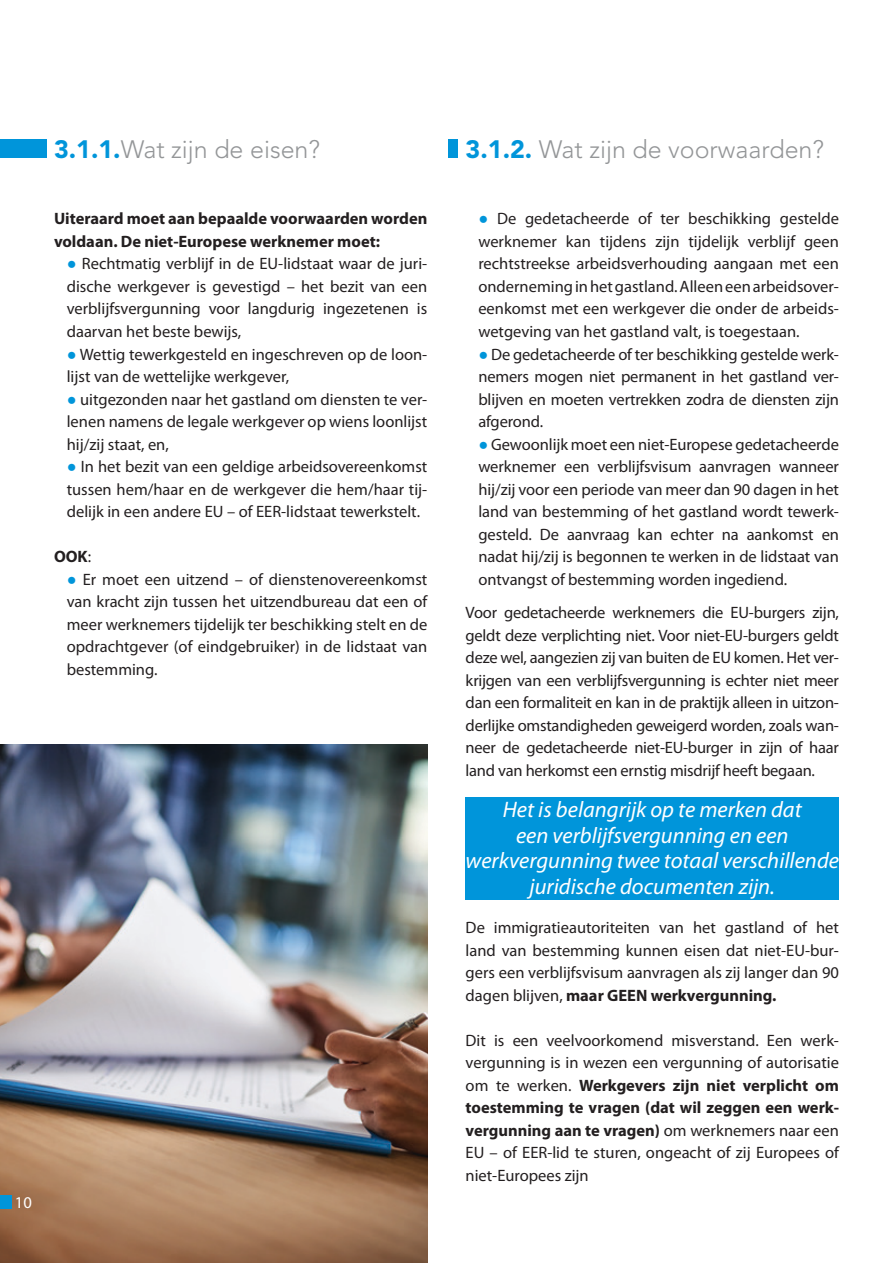
<style>
.page{position:relative;width:893px;height:1263px;background:#fff}
.page>*{position:absolute;margin:0;border:0;box-sizing:border-box;transform-origin:0 0}
.t1{font:300 25.05px "Avenir LT Std";color:#949698}
.t2{font:italic 22.5px/25.5px "Myriad Pro";color:#fff;text-align:center}
.t3{font:16.5px/22.5px "Myriad Pro";color:#231f20;text-align:justify}
.t4{font:700 16.5px/22.5px "Myriad Pro";color:#231f20}
.t5{font:16.5px "Myriad Pro";color:#fff}
.s1{font-weight:900;color:#0095da}
.s2{font-family:"Arial";color:#0095da}
.s3{font-weight:400}
.s4{font-weight:700}
</style>
<div class="page">
<img style="left:0;top:745px;width:427px;height:518px">
<div style="left:0;top:139px;width:46px;height:19px;background:#0095da"></div>
<div style="left:0;top:1195px;width:11px;height:14px;background:#0095da"></div>
<div style="left:448px;top:139px;width:10px;height:19px;background:#0095da"></div>
<div style="left:466px;top:797px;width:373px;height:102px;background:#0095da"></div>
<h1 class="t1" style="left:54px;top:134px;width:268px"><span class="s1">3.1.1.</span>Wat zijn de eisen?</h1>
<p class="t4" style="left:54px;top:207px;width:375px">Uiteraard moet aan bepaalde voorwaarden worden voldaan. De niet-Europese werknemer moet:</p>
<p class="t3" style="left:67px;top:252px;width:362px"><span class="s2">●</span> Rechtmatig verblijf in de EU-lidstaat waar de juri&shy;dische werkgever is gevestigd – het bezit van een verblijfsvergunning voor langdurig ingezetenen is daarvan het beste bewijs,</p>
<p class="t3" style="left:67px;top:342px;width:362px"><span class="s2">●</span> Wettig tewerkgesteld en ingeschreven op de loon&shy;lijst van de wettelijke werkgever,</p>
<p class="t3" style="left:67px;top:387px;width:362px"><span class="s2">●</span> uitgezonden naar het gastland om diensten te ver&shy;lenen namens de legale werkgever op wiens loonlijst hij/zij staat, en,</p>
<p class="t3" style="left:67px;top:455px;width:362px"><span class="s2">●</span> In het bezit van een geldige arbeidsovereenkomst tussen hem/haar en de werkgever die hem/haar tij&shy;delijk in een andere EU – of EER-lidstaat tewerkstelt.</p>
<p class="t4" style="left:54px;top:545px;width:39px">OOK<span class="s3">:</span></p>
<p class="t3" style="left:67px;top:567px;width:362px"><span class="s2">●</span> Er moet een uitzend – of dienstenovereenkomst van kracht zijn tussen het uitzendbureau dat een of meer werknemers tijdelijk ter beschikking stelt en de opdrachtgever (of eindgebruiker) in de lidstaat van bestemming.</p>
<p class="t5" style="left:15px;top:1192px;width:18px">10</p>
<h1 class="t1" style="left:466px;top:134px;width:360px"><span class="s1">3.1.2.</span> Wat zijn de voorwaarden?</h1>
<p class="t3" style="left:478px;top:207px;width:362px"><span class="s2">●</span> De gedetacheerde of ter beschikking gestelde werknemer kan tijdens zijn tijdelijk verblijf geen rechtstreekse arbeidsverhouding aangaan met een onderneming in het gastland. Alleen een arbeidsover&shy;eenkomst met een werkgever die onder de arbeids&shy;wetgeving van het gastland valt, is toegestaan.</p>
<p class="t3" style="left:478px;top:342px;width:362px"><span class="s2">●</span> De gedetacheerde of ter beschikking gestelde werk&shy;nemers mogen niet permanent in het gastland ver&shy;blijven en moeten vertrekken zodra de diensten zijn afgerond.</p>
<p class="t3" style="left:478px;top:432px;width:362px"><span class="s2">●</span> Gewoonlijk moet een niet-Europese gedetacheerde werknemer een verblijfsvisum aanvragen wanneer hij/zij voor een periode van meer dan 90 dagen in het land van bestemming of het gastland wordt tewerk&shy;gesteld. De aanvraag kan echter na aankomst en nadat hij/zij is begonnen te werken in de lidstaat van ontvangst of bestemming worden ingediend.</p>
<p class="t3" style="left:466px;top:601px;width:375px">Voor gedetacheerde werknemers die EU-burgers zijn, geldt deze verplichting niet. Voor niet-EU-burgers geldt deze wel, aangezien zij van buiten de EU komen. Het ver&shy;krijgen van een verblijfsvergunning is echter niet meer dan een formaliteit en kan in de praktijk alleen in uitzon&shy;derlijke omstandigheden geweigerd worden, zoals wan&shy;neer de gedetacheerde niet-EU-burger in zijn of haar land van herkomst een ernstig misdrijf heeft begaan.</p>
<h2 class="t2" style="left:466px;top:796px;width:375px">Het is belangrijk op te merken dat<br>een verblijfsvergunning en een werkvergunning twee totaal verschillende juridische documenten zijn.</h2>
<p class="t3" style="left:466px;top:916px;width:375px">De immigratieautoriteiten van het gastland of het land van bestemming kunnen eisen dat niet-EU-bur&shy;gers een verblijfsvisum aanvragen als zij langer dan 90 dagen blijven, <span class="s4">maar GEEN werkvergunning.</span></p>
<p class="t3" style="left:466px;top:1029px;width:375px">Dit is een veelvoorkomend misverstand. Een werk&shy;vergunning is in wezen een vergunning of autorisatie om te werken. <span class="s4">Werkgevers zijn niet verplicht om toestemming te vragen (dat wil zeggen een werk&shy;vergunning aan te vragen)</span> om werknemers naar een EU – of EER-lid te sturen, ongeacht of zij Europees of niet-Europees zijn</p>
</div>
